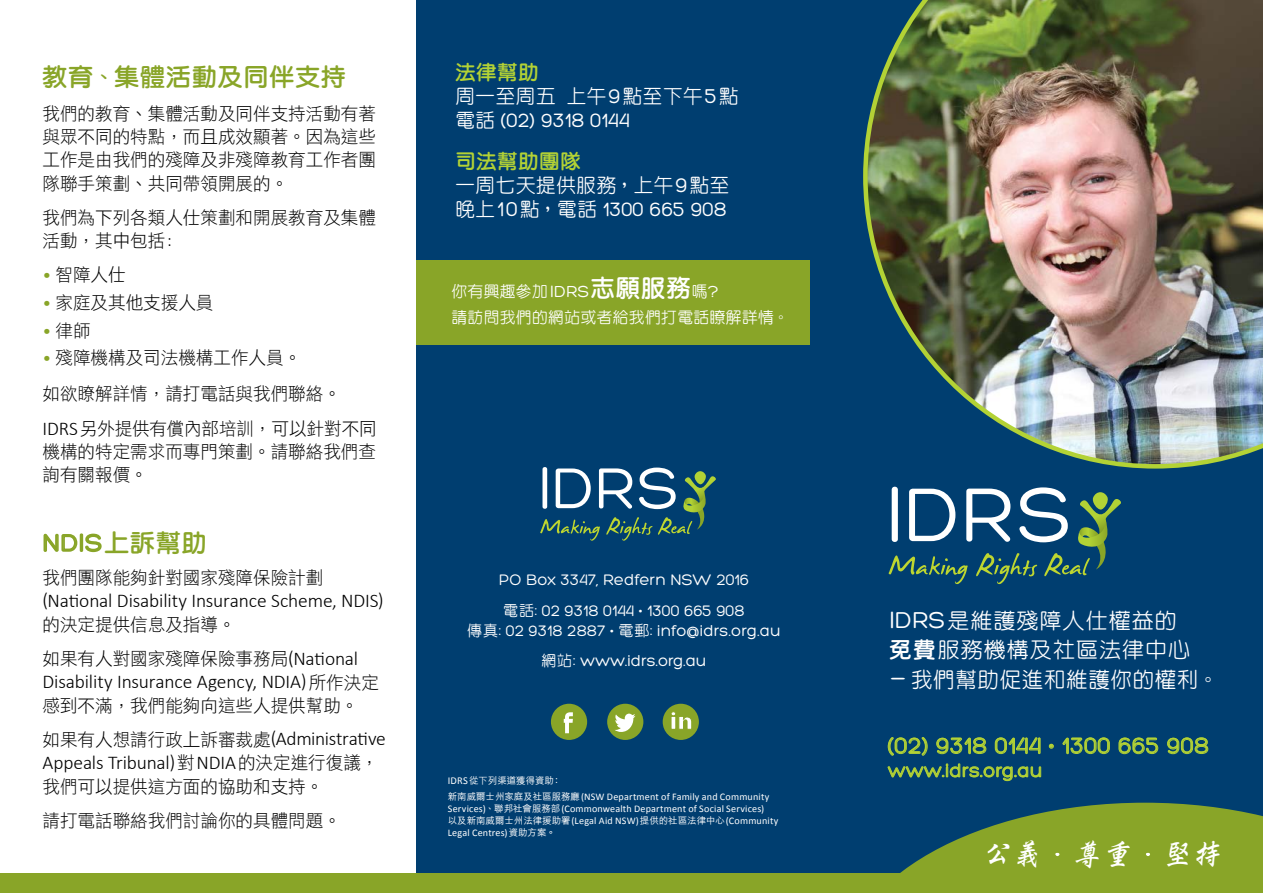
<style>
.page{position:relative;width:1263px;height:893px;background:#fff}
.page>*{position:absolute;margin:0;border:0;box-sizing:border-box;transform-origin:0 0}
.t1{font:30px "CT Xing 7";color:#fff}
.t2{font:25.5px "Hero";color:#89a528}
.t3{font:24px "Hero";letter-spacing:.02em;color:#b3d235}
.t4{font:24px "CT Yuan 7";letter-spacing:.05em;color:#89a528}
.t5{font:21.45px/29.7px "CT Yuan 4";letter-spacing:.05em;color:#fff}
.t6{font:21px "Hero";color:#fff}
.t7{font:300 19.5px/23.4px "Calibri";letter-spacing:-.01em;color:#000}
.t8{font:19.5px "CT Yuan 4";letter-spacing:.035em;color:#fff}
.t9{font:19.5px "Hero";letter-spacing:.02em;color:#b3d235}
.t10{font:19.5px "CT Yuan 7";letter-spacing:.05em;color:#b3d235}
.t11{font:18px/23.4px "CT Hei";color:#000}
.t12{font:16.5px/30.5px "Hero";color:#fff}
.t13{font:15.75px/26.2px "CT Yuan 4";letter-spacing:.025em;color:#fff}
.t14{font:10.2px/12px "Calibri";letter-spacing:.015em;color:#fff}
.t15{font:9.45px "CT Hei Medium Li";color:#fff}
.s1{font-family:"Calibri";font-weight:300}
.s2{font-family:"Calibri";font-weight:300;color:#89a528}
.s3{font-family:"Calibri";font-weight:300;font-size:19.5px}
.s4{font-family:"CT Yuan 7";font-size:24px}
.s5{font-family:"CT Hei";font-weight:400;font-size:18px}
.s6{font-family:"Hero";font-size:21.75px}
.s7{font-family:"CT Yuan 4";font-size:19.5px}
.s8{font-size:21.75px}
.s9{font-family:"Hero";font-size:17.4px}
.s10{font-family:"CT Yuan 7";font-size:23.7px}
.s11{font-family:"CT Yuan 4";font-size:15px}
.s12{font-family:"Calibri";font-size:10.5px}
.s13{font-family:"CT Hei Medium Li";font-size:9.45px}
.s14{font-family:"Hero";font-size:24.9px}
.s15{font-family:"CT Yuan 7"}
</style>
<div class="page">
<div style="left:417px;top:0;width:846px;height:893px;background:#003e70"></div>
<svg style="left:43px;top:533px;width:59px;height:20px"></svg>
<svg style="left:889px;top:486px;width:232px;height:98px"></svg>
<svg style="left:540px;top:467px;width:176px;height:74px"></svg>
<svg style="left:888px;top:737px;width:40px;height:19px"></svg>
<svg style="left:936px;top:737px;width:50px;height:17px"></svg>
<svg style="left:995px;top:737px;width:46px;height:17px"></svg>
<svg style="left:1049px;top:744px;width:5px;height:4px"></svg>
<svg style="left:1062px;top:737px;width:48px;height:17px"></svg>
<svg style="left:1118px;top:737px;width:40px;height:17px"></svg>
<svg style="left:1167px;top:737px;width:41px;height:17px"></svg>
<svg style="left:887px;top:764px;width:154px;height:17px"></svg>
<div style="left:417px;top:260px;width:393px;height:84px;background:#89a528"></div>
<div style="left:551px;top:704px;width:36px;height:36px;background:#89a528;border-radius:50%"></div>
<div style="left:607px;top:704px;width:36px;height:36px;background:#89a528;border-radius:50%"></div>
<div style="left:663px;top:704px;width:36px;height:36px;background:#89a528;border-radius:50%"></div>
<svg style="left:564px;top:712px;width:9px;height:21px"></svg>
<svg style="left:615px;top:714px;width:20px;height:18px"></svg>
<svg style="left:671px;top:711px;width:21px;height:29px"></svg>
<div style="left:671px;top:716px;width:5px;height:13px;background:#fff"></div>
<div style="left:671px;top:716px;width:5px;height:13px;border:1px solid #89a528"></div>
<div style="left:0;top:874px;width:929px;height:19px;background:#89a528"></div>
<img style="left:863px;top:0;width:400px;height:469px">
<svg style="left:882px;top:803px;width:381px;height:90px"></svg>
<h3 class="t4" style="left:43px;top:64px;width:305px">教育、集體活動及同伴支持</h3>
<p class="t11" style="left:43px;top:101px;width:335px;text-align:justify">我們的教育、集體活動及同伴支持活動有著與眾不同的特點，而且成效顯著。因為這些工作是由我們的殘障及非殘障教育工作者團隊聯手策劃、共同帶領開展的。</p>
<p class="t11" style="left:43px;top:206px;width:335px">我們為下列各類人仕策劃和開展教育及集體活動，其中包括<span class="s1">:</span></p>
<p class="t11" style="left:43px;top:263px;width:85px"><span class="s2">•</span> 智障人仕</p>
<p class="t11" style="left:43px;top:291px;width:172px"><span class="s2">•</span> 家庭及其他支援人員</p>
<p class="t11" style="left:43px;top:318px;width:50px"><span class="s2">•</span> 律師</p>
<p class="t11" style="left:43px;top:340px;width:300px;line-height:36.2px"><span class="s2">•</span> 殘障機構及司法機構工作人員。<br>如欲瞭解詳情，請打電話與我們聯絡。</p>
<p class="t11" style="left:43px;top:416px;width:336px;text-align:justify"><span class="s3">IDRS</span>另外提供有償內部培訓，可以針對不同機構的特定需求而專門策劃。請聯絡我們查詢有關報價。</p>
<h2 class="t2" style="left:43px;top:530px;width:165px">NDIS<span class="s4">上訴幫助</span></h2>
<p class="t11" style="left:43px;top:566px;width:282px">我們團隊能夠針對國家殘障保險計劃</p>
<p class="t7" style="left:43px;top:588px;width:343px">(National Disability Insurance Scheme, NDIS)</p>
<p class="t11" style="left:43px;top:608px;width:317px;line-height:34px">的決定提供信息及指導。<br>如果有人對國家殘障保險事務局<span class="s3">(National</span></p>
<p class="t7" style="left:43px;top:670px;width:338px">Disability Insurance Agency, NDIA)<span class="s5">所作決定</span></p>
<p class="t11" style="left:43px;top:694px;width:317px">感到不滿，我們能夠向這些人提供幫助。</p>
<p class="t7" style="left:43px;top:727px;width:345px"><span class="s5">如果有人想請行政上訴審裁處</span>(Administrative<br>Appeals Tribunal)<span class="s5">對</span>NDIA<span class="s5">的決定進行復議，</span></p>
<p class="t11" style="left:43px;top:769px;width:300px;line-height:34px">我們可以提供這方面的協助和支持。請打電話聯絡我們討論你的具體問題。</p>
<p class="t10" style="left:455px;top:63px;width:84px">法律幫助</p>
<p class="t8" style="left:455px;top:87px;width:285px">周一至周五上午<span class="s6">9</span>點至下午<span class="s6">5</span>點</p>
<p class="t6" style="left:455px;top:110px;width:176px"><span class="s7">電話</span> (02) 9318 0144</p>
<p class="t10" style="left:455px;top:152px;width:126px">司法幫助團隊</p>
<p class="t8" style="left:455px;top:176px;width:275px">一周七天提供服務，上午<span class="s6">9</span>點至</p>
<p class="t6" style="left:455px;top:199px;width:273px"><span class="s7">晚上</span><span class="s8">10</span><span class="s7">點，電話</span> 1300 665 908</p>
<p class="t13" style="left:451px;top:278px;width:339px">你有興趣參加<span class="s9">IDRS</span><span class="s10">志願服務</span>嗎<span class="s9">?<br></span>請訪問我們的網站或者給我們打電話瞭解詳情。</p>
<p class="t12" style="left:499px;top:565px;width:252px">PO Box 3347, Redfern NSW 2016<span class="s11">電話</span>: 02 9318 0144 • 1300 665 908</p>
<p class="t12" style="left:467px;top:615px;width:315px;text-align:center"><span class="s11">傳真</span>: 02 9318 2887 • <span class="s11">電郵</span>: info@idrs.org.au<span class="s11">網站</span>: www.idrs.org.au</p>
<p class="t15" style="left:448px;top:775px;width:112px"><span class="s12">IDRS</span>從下列渠道獲得資助<span class="s12">:</span></p>
<p class="t14" style="left:448px;top:790px;width:332px"><span class="s13">新南威爾士州家庭及社區服務廳</span>(NSW Department of Family and Community Services)<span class="s13">、聯邦社會服務部</span>(Commonwealth Department of Social Services)<br><span class="s13">以及新南威爾士州法律援助署</span>(Legal Aid NSW)<span class="s13">提供的社區法律中心</span>(Community Legal Centres)<span class="s13">資助方案。</span></p>
<p class="t5" style="left:889px;top:605px;width:302px"><span class="s14">IDRS</span>是維護殘障人仕權益的<span class="s15">免費</span>服務機構及社區法律中心</p>
<p class="t5" style="left:889px;top:665px;width:331px"><span class="s14">-</span> 我們幫助促進和維護你的權利。</p>
<h3 class="t3" style="left:888px;top:733px;width:323px">(02) 9318 0144 • 1300 665 908</h3>
<p class="t9" style="left:888px;top:760px;width:156px">www.idrs.org.au</p>
<h1 class="t1" style="left:982px;top:839px;width:245px">公義 尊重 堅持</h1>
</div>
